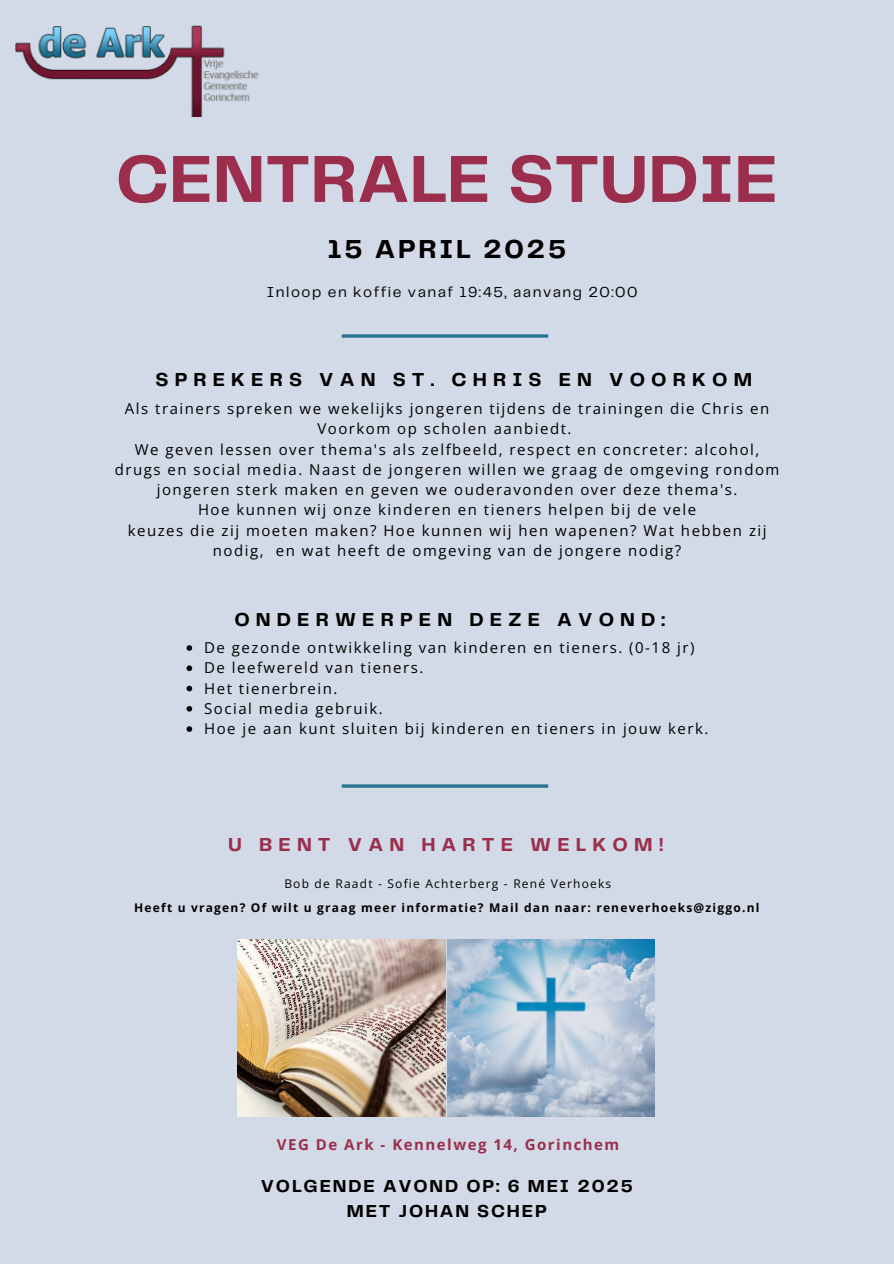
<style>
.page{position:relative;width:894px;height:1264px;background:#fff}
.page>*{position:absolute;margin:0;border:0;box-sizing:border-box;transform-origin:0 0}
.t1{font:700 69px "Telegraf";color:#9b2e4c}
.t2{font:700 27px "Telegraf";letter-spacing:.1em;color:#000}
.t3{font:700 19.5px "Telegraf";letter-spacing:.315em;color:#000}
.t4{font:700 19.5px "Telegraf";letter-spacing:.315em;color:#9b2e4c}
.t5{font:700 18px/24.8px "Telegraf";letter-spacing:.1em;color:#000;text-align:center}
.t6{font:15px/20.2px "Open Sans";letter-spacing:.1em;color:#000;text-align:center}
.t7{font:15px "Telegraf";letter-spacing:.1em;color:#000}
.t8{font:700 15px "Open Sans";letter-spacing:.1em;color:#9b2e4c}
.t9{font:700 12px "Open Sans";letter-spacing:.1em;color:#000}
.t10{font:12px "Open Sans";letter-spacing:.1em;color:#000}
</style>
<div class="page">
<div style="left:0;top:0;width:893px;height:1263px;background:#d1dae6"></div>
<svg style="left:341px;top:334px;width:207px;height:4px"></svg>
<img style="left:15px;top:26px;width:243px;height:91px">
<img style="left:447px;top:939px;width:207px;height:177px">
<img style="left:238px;top:939px;width:207px;height:177px">
<svg style="left:186px;top:645px;width:6px;height:6px"></svg>
<svg style="left:186px;top:665px;width:6px;height:6px"></svg>
<svg style="left:186px;top:685px;width:6px;height:6px"></svg>
<svg style="left:186px;top:706px;width:6px;height:5px"></svg>
<svg style="left:186px;top:726px;width:6px;height:6px"></svg>
<hr style="left:341px;top:784px;width:207px;height:3px;background:#2a7391">
<p class="t1" style="left:116px;top:149px;width:663px">CENTRALE STUDIE</p>
<p class="t2" style="left:327px;top:237px;width:240px">15 APRIL 2025</p>
<p class="t7" style="left:267px;top:285px;width:372px">Inloop en koffie vanaf 19:45, aanvang 20:00</p>
<h2 class="t3" style="left:155px;top:371px;width:598px">SPREKERS VAN ST. CHRIS EN VOORKOM</h2>
<h1 class="t6" style="left:115px;top:398px;width:666px">Als trainers spreken we wekelijks jongeren tijdens de trainingen die Chris en Voorkom op scholen aanbiedt.<br>We geven lessen over thema's als zelfbeeld, respect en concreter: alcohol, drugs en social media. Naast de jongeren willen we graag de omgeving rondom jongeren sterk maken en geven we ouderavonden over deze thema's.<br>Hoe kunnen wij onze kinderen en tieners helpen bij de vele<br>keuzes die zij moeten maken? Hoe kunnen wij hen wapenen? Wat hebben zij nodig, en wat heeft de omgeving van de jongere nodig?</h1>
<p class="t3" style="left:234px;top:611px;width:432px">ONDERWERPEN DEZE AVOND:</p>
<h5 class="t6" style="left:204px;top:637px;width:491px">De gezonde ontwikkeling van kinderen en tieners. (0-18 jr)</h5>
<p class="t6" style="left:204px;top:657px;width:221px">De leefwereld van tieners.</p>
<h3 class="t6" style="left:204px;top:677px;width:135px">Het tienerbrein.</h3>
<h5 class="t6" style="left:204px;top:698px;width:180px">Social media gebruik.</h5>
<h3 class="t6" style="left:204px;top:718px;width:505px">Hoe je aan kunt sluiten bij kinderen en tieners in jouw kerk.</h3>
<p class="t4" style="left:228px;top:835px;width:437px">U BENT VAN HARTE WELKOM!</p>
<p class="t10" style="left:284px;top:875px;width:328px">Bob de Raadt - Sofie Achterberg - René Verhoeks</p>
<p class="t9" style="left:134px;top:899px;width:626px">Heeft u vragen? Of wilt u graag meer informatie? Mail dan naar: reneverhoeks@ziggo.nl</p>
<h3 class="t8" style="left:277px;top:1133px;width:344px">VEG De Ark - Kennelweg 14, Gorinchem</h3>
<p class="t5" style="left:261px;top:1174px;width:373px">VOLGENDE AVOND OP: 6 MEI 2025<br>MET JOHAN SCHEP</p>
</div>
